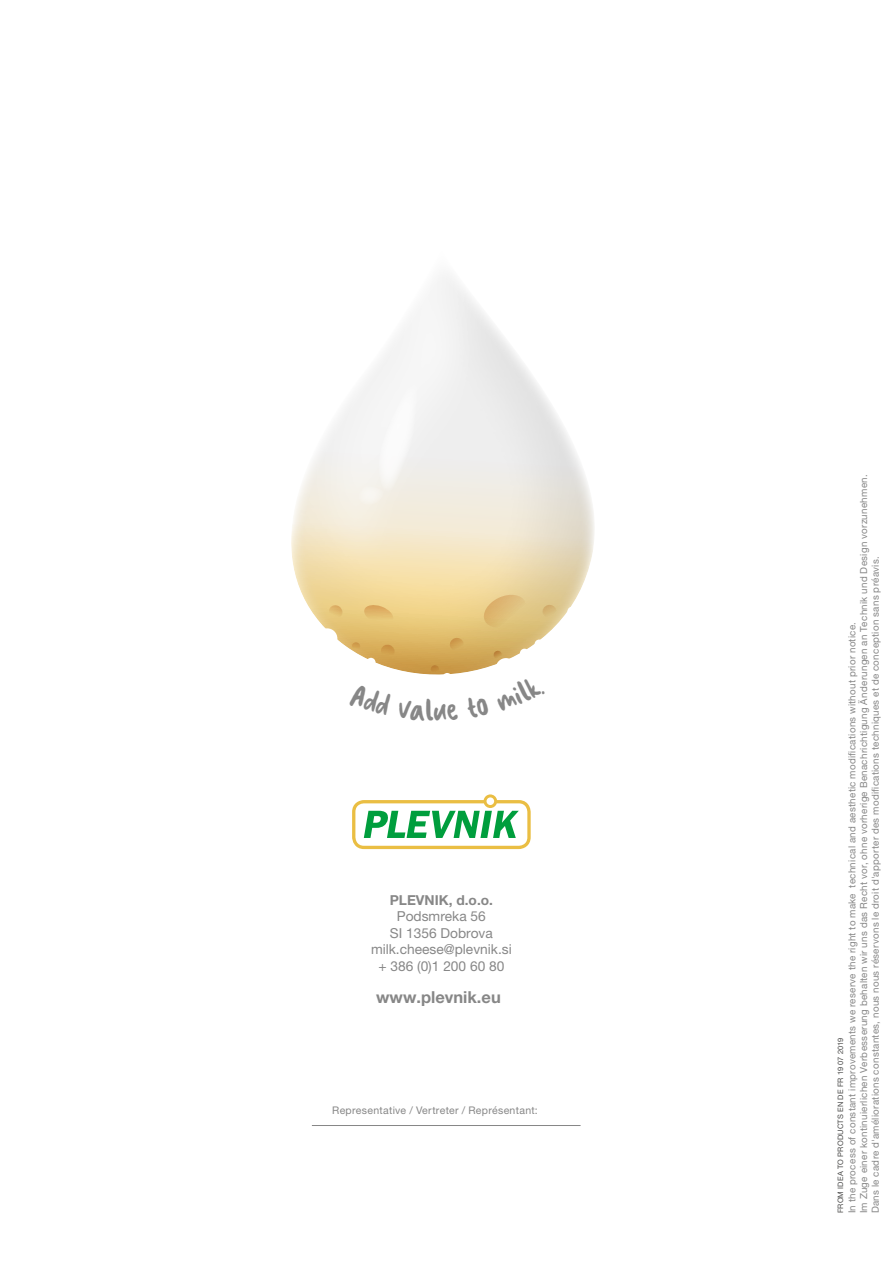
<style>
.page{position:relative;width:893px;height:1263px;background:#fff}
.page>*{position:absolute;margin:0;border:0;box-sizing:border-box;transform-origin:0 0}
.t1{font:700 16.5px "Helvetica Neue LT Pro";color:#878787}
.t2{font:13.8px/16.5px "Helvetica Neue LT Pro";color:#878787;text-align:center}
.t3{font:700 13.8px "Helvetica Neue LT Pro";color:#878787}
.t4{font:10.5px "Helvetica Neue LT Pro";letter-spacing:.03em;color:#878787}
.t5{font:9.75px/11.7px "Helvetica Neue LT Pro";letter-spacing:.03em;color:#878787}
.t6{font:7.5px "Helvetica Neue LT Pro";letter-spacing:.025em;color:#4a4a49}
</style>
<div class="page">
<svg style="left:352px;top:794px;width:179px;height:55px"></svg>
<svg style="left:291px;top:276px;width:304px;height:399px"></svg>
<div style="left:317px;top:628px;width:20px;height:21px;background:#fff;border-radius:50%"></div>
<div style="left:366px;top:658px;width:9px;height:9px;background:#fff;border-radius:50%"></div>
<div style="left:443px;top:673px;width:9px;height:9px;background:#fff;border-radius:50%"></div>
<div style="left:496px;top:658px;width:20px;height:20px;background:#fff;border-radius:50%"></div>
<div style="left:520px;top:649px;width:9px;height:9px;background:#fff;border-radius:50%"></div>
<div style="left:535px;top:639px;width:9px;height:10px;background:#fff;border-radius:50%"></div>
<div style="left:567px;top:607px;width:10px;height:9px;background:#fff;border-radius:50%"></div>
<hr style="left:312px;top:1125px;width:269px;height:1px;background:#878787">
<h2 class="t3" style="left:390px;top:891px;width:105px">PLEVNIK, d.o.o.</h2>
<h2 class="t2" style="left:371px;top:908px;width:142px">Podsmreka 56<br>SI 1356 Dobrova milk.cheese@plevnik.si + 386 (0)1 200 60 80</h2>
<h1 class="t1" style="left:376px;top:986px;width:126px">www.plevnik.eu</h1>
<p class="t4" style="left:332px;top:1104px;width:207px">Representative / Vertreter / Représentant:</p>
<p class="t5" style="left:846px;top:1213px;width:741px;rotate:-90deg">In the process of constant improvements we reserve the right to make technical and aesthetic modifications without prior notice.<br>Im Zuge einer kontinuierlichen Verbesserung behalten wir uns das Recht vor, ohne vorherige Benachrichtigung Änderungen an Technik und Design vorzunehmen.<br>Dans le cadre d'améliorations constantes, nous nous réservons le droit d'apporter des modifications techniques et de conception sans préavis.</p>
<p class="t6" style="left:836px;top:1213px;width:177px;rotate:-90deg">FROM IDEA TO PRODUCTS EN DE FR 19 07 2019</p>
</div>
